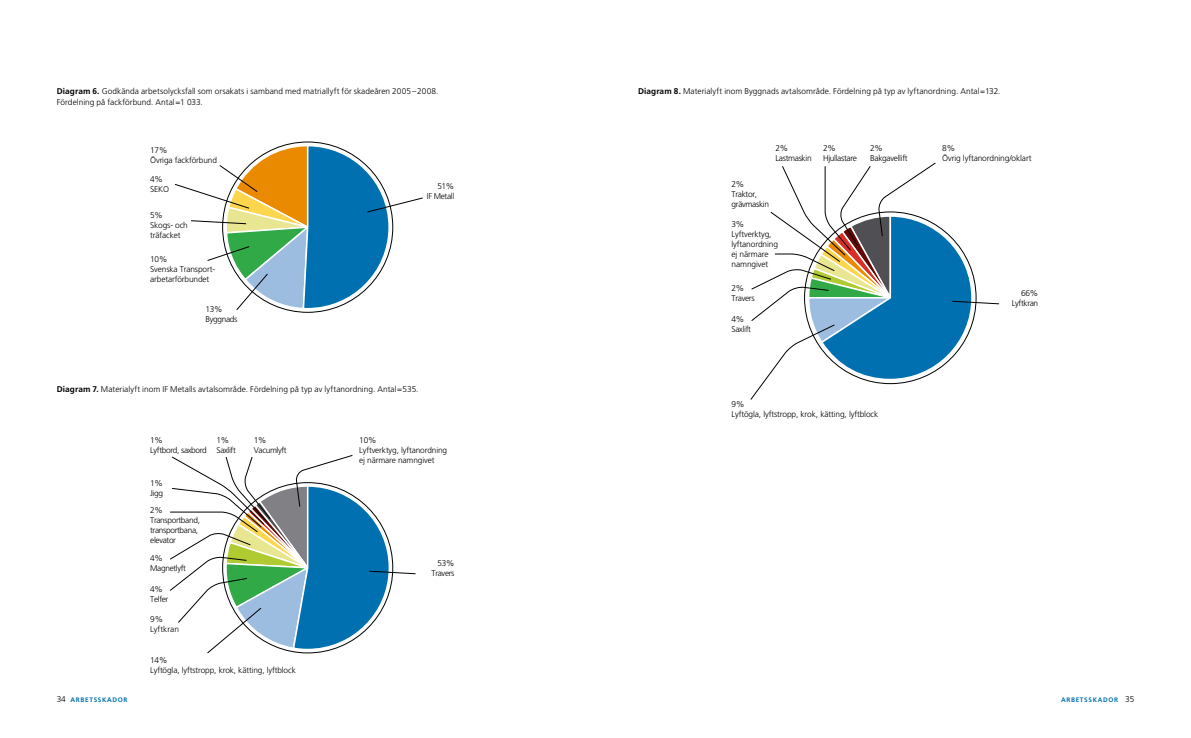
<style>
.page{position:relative;width:1191px;height:738px;background:#fff}
.page>*{position:absolute;margin:0;border:0;box-sizing:border-box;transform-origin:0 0}
.t1{font:300 8.4px/10px "Frutiger";letter-spacing:-.015em;color:#000}
.t2{font:300 8.4px/10px "Frutiger";letter-spacing:-.04em;color:#000}
.t3{font:300 8.3px/10px "Frutiger";letter-spacing:.005em;color:#000}
.t4{font:300 8.3px/10px "Frutiger";letter-spacing:-.015em;color:#000}
.t5{font:300 8.3px/10px "Frutiger";letter-spacing:-.04em;color:#000}
.t6{font:700 6.5px "Frutiger";letter-spacing:.1em;color:#0070b0}
.s1{font-weight:700}
.s2{font-weight:300;font-size:8.3px;color:#000}
</style>
<div class="page">
<svg style="left:175px;top:144px;width:248px;height:166px"></svg>
<svg style="left:170px;top:455px;width:246px;height:198px"></svg>
<svg style="left:750px;top:162px;width:249px;height:238px"></svg>
<p class="t3" style="left:57px;top:86px;width:383px;line-height:10.8px"><span class="s1">DIAGRAM 6.</span> Godkända arbetsolycksfall som orsakats i samband med matriallyft för skadeåren 2005–2008.<br>Fördelning på fackförbund. Antal=1 033.</p>
<p class="t4" style="left:150px;top:145px;width:68px">17%<br>Övriga fackförbund</p>
<p class="t4" style="left:150px;top:174px;width:21px">4%<br>SEKO</p>
<p class="t4" style="left:150px;top:210px;width:39px">5%<br>Skogs- och träfacket</p>
<p class="t4" style="left:150px;top:254px;width:66px">10%<br>Svenska Transport&shy;arbetarförbundet</p>
<p class="t5" style="left:205px;top:304px;width:33px">13%<br>Byggnads</p>
<p class="t5" style="left:427px;top:181px;width:29px;text-align:right">51%<br>IF Metall</p>
<p class="t3" style="left:57px;top:384px;width:363px"><span class="s1">DIAGRAM 7.</span> Materialyft inom IF Metalls avtalsområde. Fördelning på typ av lyftanordning. Antal=535.</p>
<p class="t5" style="left:150px;top:435px;width:58px">1%<br>Lyftbord, saxbord</p>
<p class="t5" style="left:216px;top:435px;width:21px">1%<br>Saxlift</p>
<p class="t4" style="left:150px;top:478px;width:14px">1%<br>Jigg</p>
<p class="t5" style="left:150px;top:505px;width:51px">2%<br>Transportband, transportbana, elevator</p>
<p class="t5" style="left:150px;top:552px;width:37px">4%<br>Magnetlyft</p>
<p class="t4" style="left:150px;top:583px;width:20px">4%<br>Telfer</p>
<p class="t3" style="left:150px;top:614px;width:30px">9%<br>Lyftkran</p>
<p class="t5" style="left:254px;top:435px;width:34px">1%<br>Vacumlyft</p>
<p class="t4" style="left:150px;top:654px;width:147px">14%<br>Lyftögla, lyftstropp, krok, kätting, lyftblock</p>
<p class="t4" style="left:359px;top:435px;width:89px">10%<br>Lyftverktyg, lyftanordning ej närmare namngivet</p>
<p class="t5" style="left:431px;top:558px;width:24px;text-align:right">53%<br>Travers</p>
<p class="t3" style="left:638px;top:86px;width:364px"><span class="s1">DIAGRAM 8.</span> Materialyft inom Byggnads avtalsområde. Fördelning på typ av lyftanordning. Antal=132.</p>
<p class="t2" style="left:775px;top:143px;width:38px">2%<br>Lastmaskin</p>
<p class="t2" style="left:731px;top:179px;width:39px">2%<br>Traktor, grävmaskin</p>
<p class="t1" style="left:731px;top:219px;width:48px">3%<br>Lyftverktyg, lyftanordning ej närmare namngivet</p>
<p class="t2" style="left:731px;top:283px;width:25px">2%<br>Travers</p>
<p class="t2" style="left:731px;top:314px;width:21px">4%<br>Saxlift</p>
<p class="t2" style="left:823px;top:143px;width:35px">2%<br>Hjullastare</p>
<p class="t2" style="left:870px;top:143px;width:39px">2%<br>Bakgavellift</p>
<p class="t1" style="left:731px;top:398px;width:148px">9%<br>Lyftögla, lyftstropp, krok, kätting, lyftblock</p>
<p class="t1" style="left:942px;top:143px;width:91px">8%<br>Övrig lyftanordning/oklart</p>
<p class="t2" style="left:1011px;top:288px;width:28px;text-align:right">66%<br>Lyftkran</p>
<p class="t6" style="left:57px;top:695px;width:43px"><span class="s2">34</span> ARB ETSSKA</p>
<p class="t6" style="left:113px;top:695px;width:15px">DOR</p>
<p class="t6" style="left:1061px;top:695px;width:29px">ARB ETSSKA</p>
<p class="t6" style="left:1103px;top:695px;width:33px">DOR <span class="s2">35</span></p>
</div>
